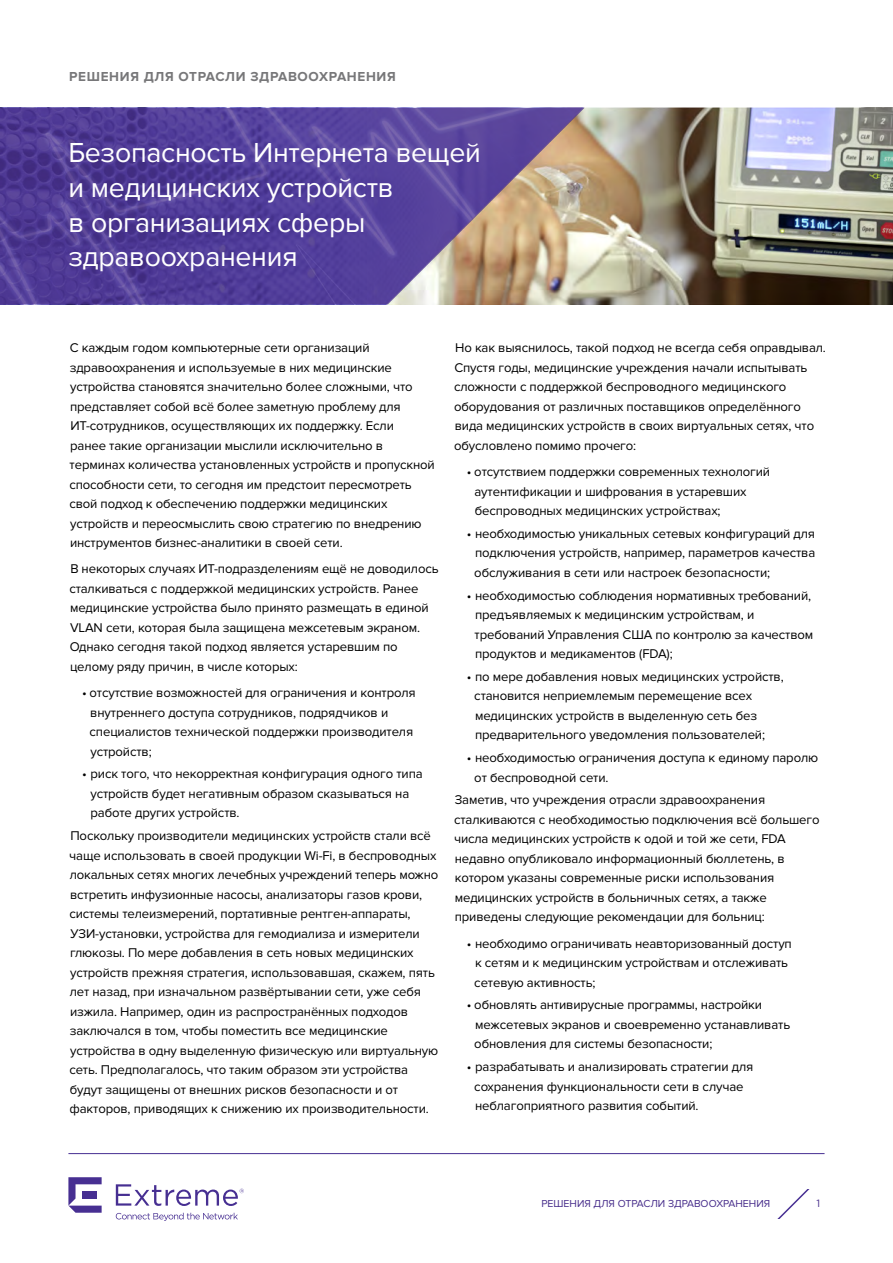
<style>
.page{position:relative;width:893px;height:1263px;background:#fff}
.page>*{position:absolute;margin:0;border:0;box-sizing:border-box;transform-origin:0 0}
.t1{font:28.5px/34.5px "Proxima Nova";letter-spacing:-.01em;color:#fff}
.t2{font:700 13.5px "Proxima Nova";letter-spacing:.05em;color:#777779}
.t3{font:13.2px/19.5px "Proxima Nova";letter-spacing:-.01em;color:#000}
.t4{font:10.5px "Proxima Nova";color:#472d8b}
.t5{font:10.5px "Gotham";color:#472d8b}
</style>
<div class="page">
<svg style="left:778px;top:1190px;width:31px;height:28px"></svg>
<hr style="left:68px;top:1153px;width:756px;height:1px;background:#472f92">
<svg style="left:68px;top:1177px;width:34px;height:35px"></svg>
<svg style="left:116px;top:1184px;width:128px;height:22px"></svg>
<svg style="left:116px;top:1213px;width:122px;height:8px"></svg>
<img style="left:584px;top:108px;width:309px;height:196px">
<svg style="left:0;top:108px;width:584px;height:196px;background:#675297"></svg>
<p class="t2" style="left:69px;top:69px;width:328px">РЕШЕНИЯ ДЛЯ ОТРАСЛИ ЗДРАВООХРАНЕНИЯ</p>
<h1 class="t1" style="left:68px;top:136px;width:414px">Безопасность Интернета вещей и медицинских устройств<br>в организациях сферы здравоохранения</h1>
<p class="t3" style="left:69px;top:338px;width:367px">С каждым годом компьютерные сети организаций здравоохранения и используемые в них медицинские устройства становятся значительно более сложными, что представляет собой всё более заметную проблему для ИТ-сотрудников, осуществляющих их поддержку. Если<br>ранее такие организации мыслили исключительно в терминах количества установленных устройств и пропускной способности сети, то сегодня им предстоит пересмотреть свой подход к обеспечению поддержки медицинских устройств и переосмыслить свою стратегию по внедрению инструментов бизнес-аналитики в своей сети.</p>
<p class="t3" style="left:69px;top:559px;width:371px">В некоторых случаях ИТ-подразделениям ещё не доводилось сталкиваться с поддержкой медицинских устройств. Ранее медицинские устройства было принято размещать в единой VLAN сети, которая была защищена межсетевым экраном.<br>Однако сегодня такой подход является устаревшим по целому ряду причин, в числе которых:</p>
<p class="t3" style="left:90px;top:683px;width:328px;text-indent:-8px">• отсутствие возможностей для ограничения и контроля внутреннего доступа сотрудников, подрядчиков и специалистов технической поддержки производителя устройств;</p>
<p class="t3" style="left:90px;top:764px;width:334px;text-indent:-8px">• риск того, что некорректная конфигурация одного типа устройств будет негативным образом сказываться на работе других устройств.</p>
<p class="t3" style="left:69px;top:826px;width:371px">Поскольку производители медицинских устройств стали всё чаще использовать в своей продукции Wi-Fi, в беспроводных локальных сетях многих лечебных учреждений теперь можно встретить инфузионные насосы, анализаторы газов крови, системы телеизмерений, портативные рентген-аппараты, УЗИ-установки, устройства для гемодиализа и измерители глюкозы. По мере добавления в сеть новых медицинских устройств прежняя стратегия, использовавшая, скажем, пять лет назад, при изначальном развёртывании сети, уже себя изжила. Например, один из распространённых подходов заключался в том, чтобы поместить все медицинские устройства в одну выделенную физическую или виртуальную сеть. Предполагалось, что таким образом эти устройства будут защищены от внешних рисков безопасности и от факторов, приводящих к снижению их производительности.</p>
<p class="t3" style="left:454px;top:338px;width:373px">Но как выяснилось, такой подход не всегда себя оправдывал.<br>Спустя годы, медицинские учреждения начали испытывать сложности с поддержкой беспроводного медицинского оборудования от различных поставщиков определённого вида медицинских устройств в своих виртуальных сетях, что обусловлено помимо прочего:</p>
<p class="t3" style="left:474px;top:462px;width:297px;text-indent:-8px">• отсутствием поддержки современных технологий аутентификации и шифрования в устаревших беспроводных медицинских устройствах;</p>
<p class="t3" style="left:474px;top:524px;width:342px;text-align:justify;text-indent:-8px">• необходимостью уникальных сетевых конфигураций для подключения устройств, например, параметров качества обслуживания в сети или настроек безопасности;</p>
<p class="t3" style="left:475px;top:585px;width:340px;text-indent:-8px">• необходимостью соблюдения нормативных требований, предъявляемых к медицинским устройствам, и требований Управления США по контролю за качеством продуктов и медикаментов (FDA);</p>
<p class="t3" style="left:474px;top:667px;width:311px;text-indent:-8px">• по мере добавления новых медицинских устройств, становится неприемлемым перемещение всех медицинских устройств в выделенную сеть без предварительного уведомления пользователей;</p>
<p class="t3" style="left:474px;top:748px;width:345px;text-indent:-8px">• необходимостью ограничения доступа к единому паролю от беспроводной сети.</p>
<p class="t3" style="left:454px;top:790px;width:367px">Заметив, что учреждения отрасли здравоохранения сталкиваются с необходимостью подключения всё большего числа медицинских устройств к одой и той же сети, FDA недавно опубликовало информационный бюллетень, в котором указаны современные риски использования медицинских устройств в больничных сетях, а также приведены следующие рекомендации для больниц:</p>
<p class="t3" style="left:474px;top:934px;width:319px;text-indent:-8px">• необходимо ограничивать неавторизованный доступ к сетям и к медицинским устройствам и отслеживать сетевую активность;</p>
<p class="t3" style="left:474px;top:995px;width:317px;text-indent:-8px">• обновлять антивирусные программы, настройки межсетевых экранов и своевременно устанавливать обновления для системы безопасности;</p>
<p class="t3" style="left:474px;top:1057px;width:280px;text-indent:-8px">• разрабатывать и анализировать стратегии для сохранения функциональности сети в случае неблагоприятного развития событий.</p>
<p class="t4" style="left:541px;top:1197px;width:230px">РЕШЕНИЯ ДЛЯ ОТРАСЛИ ЗДРАВООХРАНЕНИЯ</p>
<p class="t5" style="left:816px;top:1196px;width:5px">1</p>
</div>
